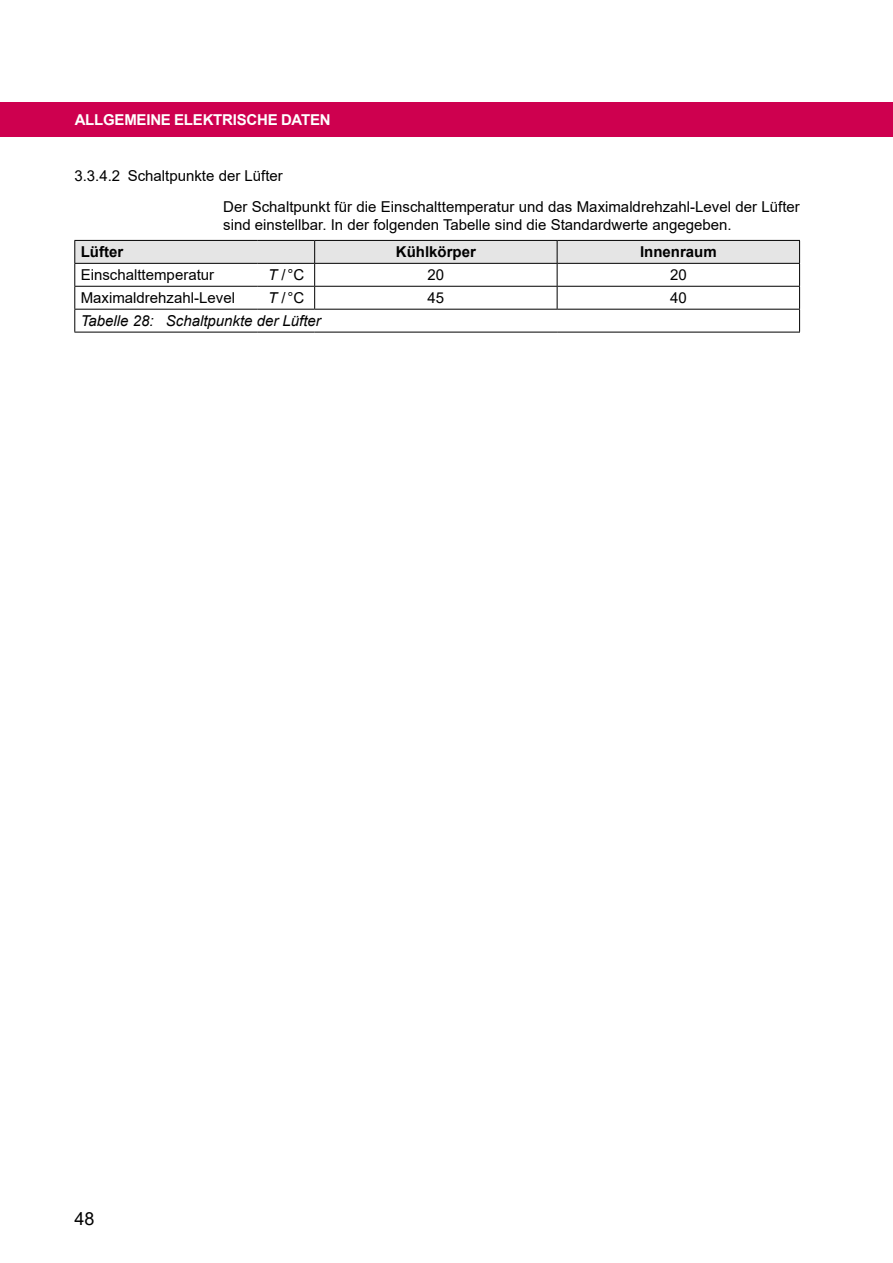
<style>
.page{position:relative;width:893px;height:1263px;background:#fff}
.page>*{position:absolute;margin:0;border:0;box-sizing:border-box;transform-origin:0 0}
.t1{font:18px "Arial";color:#000}
.t2{font:15px/30.8px "Arial";color:#000}
.t3{font:italic 15px "Arial";color:#000}
.t4{font:700 15px "Arial";color:#fff}
.t5{font:700 15px "Arial";color:#000}
.s1{font-style:italic}
</style>
<div class="page">
<div style="left:0;top:102px;width:893px;height:34px;background:#ce004f"></div>
<svg style="left:74px;top:240px;width:726px;height:92px"></svg>
<hr style="left:74px;top:332px;width:184px;height:1px;background:#000">
<hr style="left:258px;top:332px;width:57px;height:1px;background:#000">
<hr style="left:315px;top:332px;width:242px;height:1px;background:#000">
<hr style="left:557px;top:332px;width:243px;height:1px;background:#000">
<p class="t4" style="left:75px;top:110px;width:21px">ALLGEMEINE</p>
<p class="t4" style="left:174px;top:110px;width:11px">ELEKT</p>
<p class="t4" style="left:222px;top:110px;width:21px">RISCHE</p>
<p class="t4" style="left:281px;top:110px;width:22px">DATEN</p>
<p class="t2" style="left:223px;top:160px;width:578px;text-indent:-149px">3.3.4.2 Schaltpunkte der Lüfter<br>Der Schaltpunkt für die Einschalttemperatur und das Maximaldrehzahl-Level der Lüfter</p>
<p class="t2" style="left:223px;top:209px;width:510px">sind einstellbar. In der folgenden Tabelle sind die Standardwerte angegeben.</p>
<p class="t5" style="left:81px;top:241px;width:44px">LÜFTER</p>
<p class="t5" style="left:396px;top:241px;width:82px">KÜHLKÖRPER</p>
<p class="t5" style="left:640px;top:241px;width:78px">INNENRAUM</p>
<p class="t2" style="left:81px;top:259px;width:135px">Einschalttemperatur</p>
<p class="t2" style="left:268px;top:259px;width:38px"><span class="s1">T</span> /°C</p>
<p class="t2" style="left:428px;top:259px;width:18px">20</p>
<p class="t2" style="left:670px;top:259px;width:18px">20</p>
<p class="t2" style="left:81px;top:282px;width:156px">Maximaldrehzahl-Level</p>
<p class="t2" style="left:268px;top:282px;width:38px"><span class="s1">T</span> /°C</p>
<p class="t2" style="left:428px;top:282px;width:18px">45</p>
<p class="t2" style="left:670px;top:282px;width:18px">40</p>
<p class="t3" style="left:81px;top:311px;width:242px">Tabelle 28: Schaltpunkte der Lüfter</p>
<p class="t1" style="left:74px;top:1206px;width:22px">48</p>
</div>
